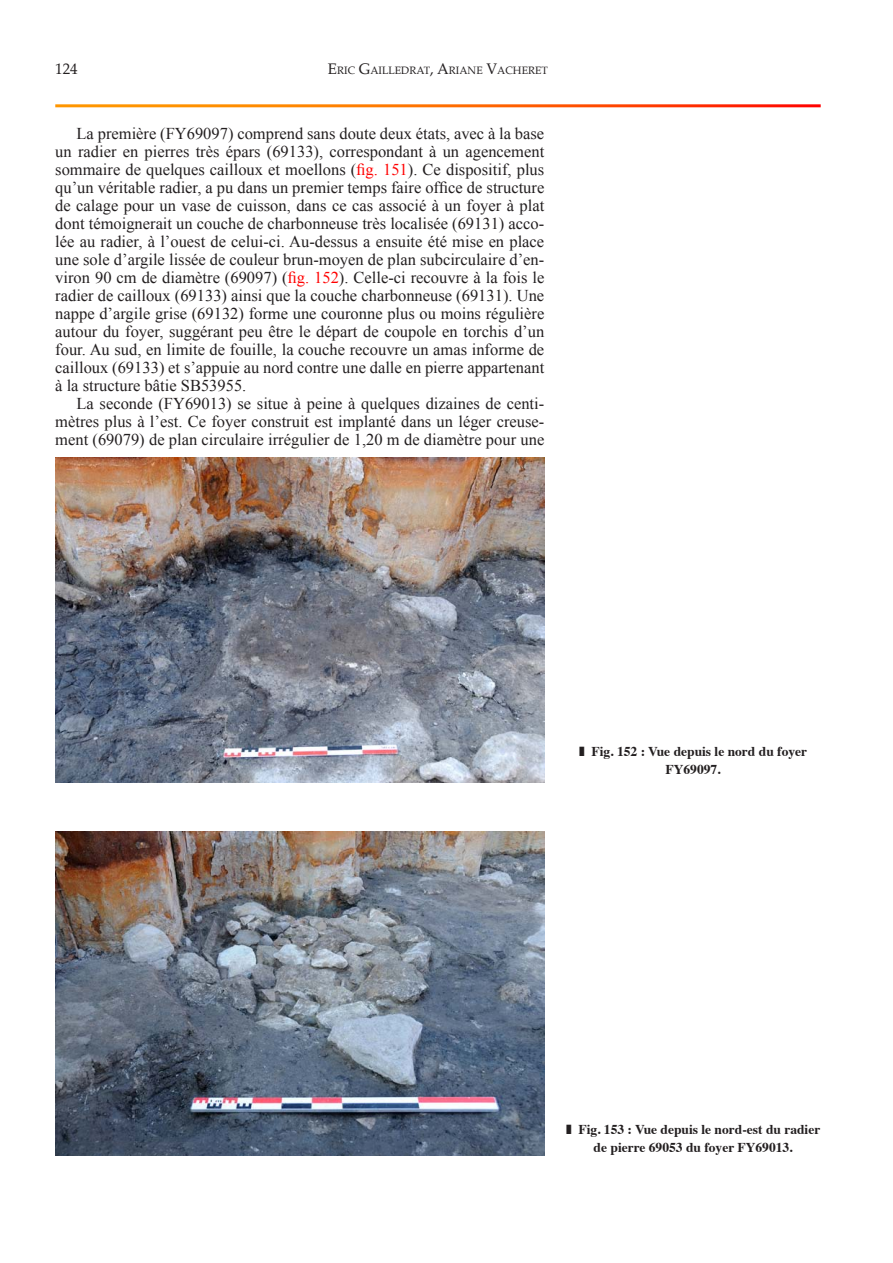
<style>
.page{position:relative;width:893px;height:1263px;background:#fff}
.page>*{position:absolute;margin:0;border:0;box-sizing:border-box;transform-origin:0 0}
.t1{font:16.5px/18px "Times New Roman";color:#231f20;text-align:justify}
.t2{font:15px "Palatino";color:#231f20}
.t3{font:700 13.5px/18px "Times";color:#231f20}
.t4{font:10.5px "Palatino";color:#231f20}
.s1{font-size:15px}
.s2{color:#f00}
</style>
<div class="page">
<img style="left:55px;top:458px;width:489px;height:324px">
<img style="left:55px;top:831px;width:489px;height:325px">
<p class="t2" style="left:55px;top:56px;width:24px">124</p>
<p class="t4" style="left:328px;top:62px;width:221px"><span class="s1">E</span>RIC <span class="s1">G</span>AILLEDRAT<span class="s1">, A</span>RIANE <span class="s1">V</span>ACHERET</p>
<p class="t1" style="left:55px;top:124px;width:491px;text-indent:21px">La première (FY69097) comprend sans doute deux états, avec à la base un radier en pierres très épars (69133), correspondant à un agencement sommaire de quelques cailloux et moellons (<span class="s2">fig. 151</span>). Ce dispositif, plus qu’un véritable radier, a pu dans un premier temps faire office de structure de calage pour un vase de cuisson, dans ce cas associé à un foyer à plat dont témoignerait un couche de charbonneuse très localisée (69131) acco&shy;lée au radier, à l’ouest de celui-ci. Au-dessus a ensuite été mise en place une sole d’argile lissée de couleur brun-moyen de plan subcirculaire d’en&shy;viron 90 cm de diamètre (69097) (<span class="s2">fig. 152</span>). Celle-ci recouvre à la fois le radier de cailloux (69133) ainsi que la couche charbonneuse (69131). Une nappe d’argile grise (69132) forme une couronne plus ou moins régulière autour du foyer, suggérant peu être le départ de coupole en torchis d’un four. Au sud, en limite de fouille, la couche recouvre un amas informe de cailloux (69133) et s’appuie au nord contre une dalle en pierre appartenant à la structure bâtie SB53955.</p>
<p class="t1" style="left:55px;top:394px;width:490px;text-indent:21px">La seconde (FY69013) se situe à peine à quelques dizaines de centi&shy;mètres plus à l’est. Ce foyer construit est implanté dans un léger creuse&shy;ment (69079) de plan circulaire irrégulier de 1,20 m de diamètre pour une</p>
<p class="t3" style="left:665px;top:741px;width:143px;text-indent:-74px">Fig. 152 : Vue depuis le nord du foyer<br>FY69097.</p>
<p class="t3" style="left:594px;top:1119px;width:228px;text-indent:-15px">Fig. 153 : Vue depuis le nord-est du radier de pierre 69053 du foyer FY69013.</p>
</div>
